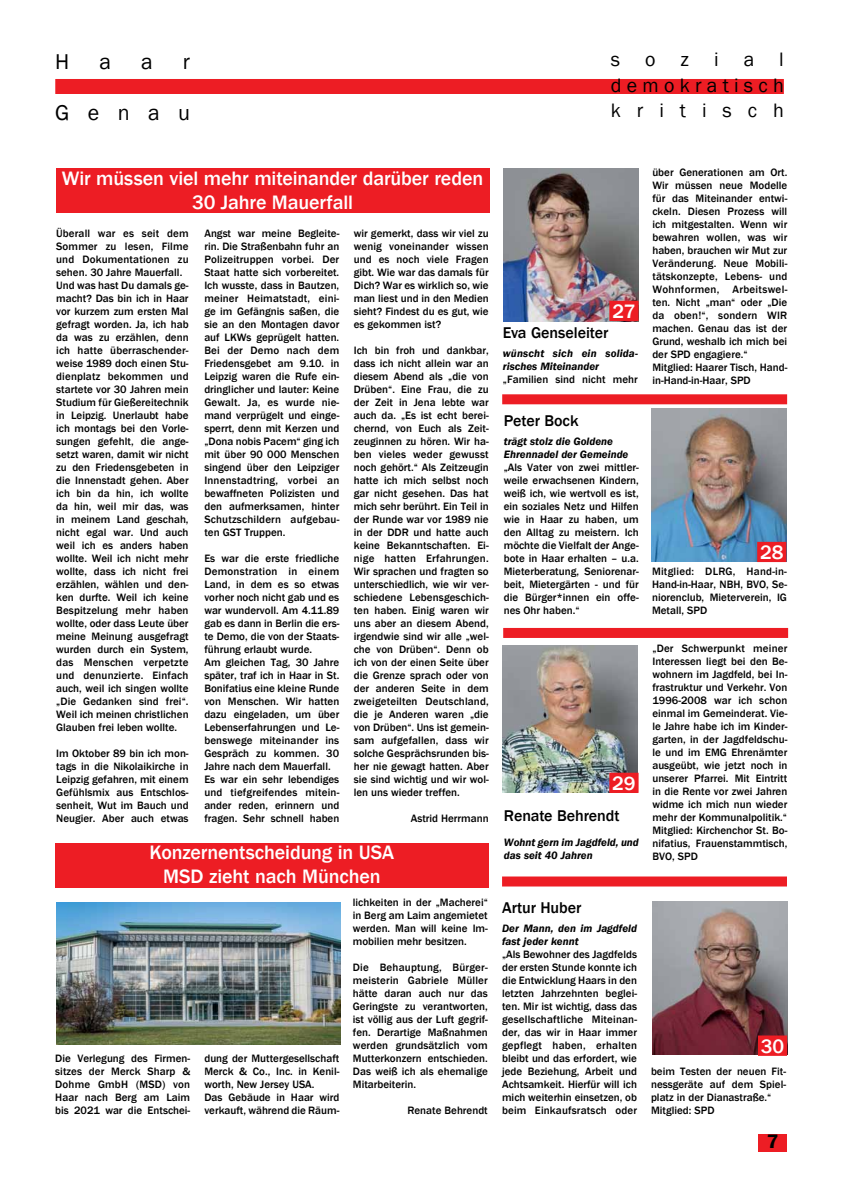
<style>
.page{position:relative;width:842px;height:1191px;background:#fff}
.page>*{position:absolute;margin:0;border:0;box-sizing:border-box;transform-origin:0 0}
.t1{font:22px "Franklin Gothic";letter-spacing:.84em;color:#000}
.t2{font:500 20px/24px "Franklin Gothic";letter-spacing:-.005em;color:#fff;text-align:center}
.t3{font:20px/25.5px "Franklin Gothic";letter-spacing:.26em;color:#000;text-align:justify}
.t4{font:600 20px "Franklin Gothic";color:#000}
.t5{font:500 16px "Franklin Gothic";letter-spacing:-.005em;color:#000}
.t6{font:500 11px/13px "Franklin Gothic";color:#000;text-align:justify}
.t7{font:italic 600 11px/13px "Franklin Gothic";color:#000}
</style>
<div class="page">
<div style="left:55px;top:79px;width:729px;height:15px;background:#ed1d24"></div>
<div style="left:758px;top:1134px;width:29px;height:17px;background:#ed1d24"></div>
<img style="left:503px;top:168px;width:135px;height:154px">
<img style="left:651px;top:408px;width:135px;height:153px">
<img style="left:503px;top:645px;width:135px;height:147px">
<img style="left:653px;top:901px;width:134px;height:153px">
<svg style="left:610px;top:304px;width:28px;height:17px"></svg>
<div style="left:610px;top:301px;width:28px;height:19px;border:1px solid #ed1d24"></div>
<div style="left:610px;top:302px;width:27px;height:18px;border:1px solid #ed1d24"></div>
<div style="left:502px;top:394px;width:285px;height:10px;background:#ed1d24"></div>
<div style="left:503px;top:628px;width:285px;height:10px;background:#ed1d24"></div>
<div style="left:502px;top:876px;width:285px;height:10px;background:#ed1d24"></div>
<svg style="left:757px;top:542px;width:29px;height:20px"></svg>
<div style="left:758px;top:542px;width:27px;height:19px;border:1px solid #ed1d24"></div>
<div style="left:758px;top:543px;width:27px;height:18px;border:1px solid #ed1d24"></div>
<svg style="left:612px;top:776px;width:23px;height:14px"></svg>
<div style="left:610px;top:773px;width:28px;height:19px;border:1px solid #ed1d24"></div>
<div style="left:610px;top:774px;width:27px;height:18px;border:1px solid #ed1d24"></div>
<svg style="left:758px;top:1035px;width:29px;height:20px"></svg>
<div style="left:759px;top:1036px;width:27px;height:19px;border:1px solid #ed1d24"></div>
<div style="left:759px;top:1036px;width:27px;height:18px;border:1px solid #ed1d24"></div>
<div style="left:56px;top:169px;width:433px;height:44px;background:#ed1d24"></div>
<img style="left:57px;top:902px;width:283px;height:142px">
<div style="left:55px;top:843px;width:433px;height:44px;background:#ed1d24"></div>
<h1 class="t1" style="left:55px;top:48px;width:16px">H</h1>
<h1 class="t1" style="left:99px;top:48px;width:13px">a</h1>
<h1 class="t1" style="left:141px;top:48px;width:13px">a</h1>
<h1 class="t1" style="left:183px;top:48px;width:9px">r</h1>
<h1 class="t1" style="left:55px;top:99px;width:136px">Genau</h1>
<h2 class="t3" style="left:611px;top:47px;width:11px">s</h2>
<h2 class="t3" style="left:645px;top:47px;width:12px">o</h2>
<h2 class="t3" style="left:681px;top:47px;width:10px">z</h2>
<h2 class="t3" style="left:714px;top:47px;width:6px">i</h2>
<h2 class="t3" style="left:744px;top:47px;width:12px">a</h2>
<h2 class="t3" style="left:611px;top:47px;width:174px;text-indent:168px">l demokratisch kritisch</h2>
<h2 class="t2" style="left:62px;top:166px;width:423px">Wir müssen viel mehr miteinander darüber reden<br>30 Jahre Mauerfall</h2>
<p class="t6" style="left:56px;top:227px;width:134px;text-align:left">Überall war es seit dem<br>Sommer zu lesen, Filme und Dokumentationen zu sehen. 30 Jahre Mauerfall.<br>Und was hast Du damals ge&shy;macht? Das bin ich in Haar vor kurzem zum ersten Mal gefragt worden. Ja, ich hab da was zu erzählen, denn ich hatte überraschender&shy;weise 1989 doch einen Stu&shy;dienplatz bekommen und startete vor 30 Jahren mein<br>Studium für Gießereitechnik in Leipzig. Unerlaubt habe ich montags bei den Vorle&shy;sungen gefehlt, die ange&shy;setzt waren, damit wir nicht zu den Friedensgebeten in die Innenstadt gehen. Aber ich bin da hin, ich wollte da hin, weil mir das, was in meinem Land geschah, nicht egal war. Und auch weil ich es anders haben wollte. Weil ich nicht mehr wollte, dass ich nicht frei erzählen, wählen und den&shy;ken durfte. Weil ich keine<br>Bespitzelung mehr haben wollte, oder dass Leute über meine Meinung ausgefragt wurden durch ein System, das Menschen verpetzte und denunzierte. Einfach auch, weil ich singen wollte „Die Gedanken sind frei“.<br>Weil ich meinen christlichen<br>Glauben frei leben wollte.</p>
<p class="t6" style="left:56px;top:747px;width:134px">Im Oktober 89 bin ich mon&shy;tags in die Nikolaikirche in Leipzig gefahren, mit einem Gefühlsmix aus Entschlos&shy;senheit, Wut im Bauch und Neugier. Aber auch etwas</p>
<p class="t6" style="left:204px;top:227px;width:136px">Angst war meine Begleite&shy;rin. Die Straßenbahn fuhr an Polizeitruppen vorbei. Der Staat hatte sich vorbereitet.<br>Ich wusste, dass in Bautzen, meiner Heimatstadt, eini&shy;ge im Gefängnis saßen, die sie an den Montagen davor auf LKWs geprügelt hatten.<br>Bei der Demo nach dem Friedensgebet am 9.10. in Leipzig waren die Rufe ein&shy;dringlicher und lauter: Keine Gewalt. Ja, es wurde nie&shy;mand verprügelt und einge&shy;sperrt, denn mit Kerzen und „Dona nobis Pacem“ ging ich mit über 90 000 Menschen singend über den Leipziger Innenstadtring, vorbei an bewaffneten Polizisten und den aufmerksamen, hinter Schutzschildern aufgebau&shy;ten GST Truppen.</p>
<p class="t6" style="left:204px;top:552px;width:136px;text-align:left">Es war die erste friedliche<br>Demonstration in einem<br>Land, in dem es so etwas vorher noch nicht gab und es war wundervoll. Am 4.11.89 gab es dann in Berlin die ers&shy;te Demo, die von der Staats&shy;führung erlaubt wurde.<br>Am gleichen Tag, 30 Jahre später, traf ich in Haar in St.<br>Bonifatius eine kleine Runde von Menschen. Wir hatten dazu eingeladen, um über<br>Lebenserfahrungen und Le&shy;benswege miteinander ins<br>Gespräch zu kommen. 30<br>Jahre nach dem Mauerfall.<br>Es war ein sehr lebendiges und tiefgreifendes mitein&shy;ander reden, erinnern und fragen. Sehr schnell haben</p>
<p class="t6" style="left:354px;top:227px;width:136px">wir gemerkt, dass wir viel zu wenig voneinander wissen und es noch viele Fragen gibt. Wie war das damals für Dich? War es wirklich so, wie man liest und in den Medien sieht? Findest du es gut, wie es gekommen ist?</p>
<p class="t6" style="left:354px;top:344px;width:136px">Ich bin froh und dankbar, dass ich nicht allein war an diesem Abend als „die von Drüben“. Eine Frau, die zu der Zeit in Jena lebte war auch da. „Es ist echt berei&shy;chernd, von Euch als Zeit&shy;zeuginnen zu hören. Wir ha&shy;ben vieles weder gewusst noch gehört.“ Als Zeitzeugin hatte ich mich selbst noch gar nicht gesehen. Das hat mich sehr berührt. Ein Teil in der Runde war vor 1989 nie in der DDR und hatte auch keine Bekanntschaften. Ei&shy;nige hatten Erfahrungen.<br>Wir sprachen und fragten so unterschiedlich, wie wir ver&shy;schiedene Lebensgeschich&shy;ten haben. Einig waren wir uns aber an diesem Abend, irgendwie sind wir alle „wel&shy;che von Drüben“. Denn ob ich von der einen Seite über die Grenze sprach oder von der anderen Seite in dem zweigeteilten Deutschland, die je Anderen waren „die von Drüben“. Uns ist gemein&shy;sam aufgefallen, dass wir solche Gesprächsrunden bis&shy;her nie gewagt hatten. Aber sie sind wichtig und wir wol&shy;len uns wieder treffen.</p>
<p class="t6" style="left:411px;top:812px;width:80px">Astrid Herrmann</p>
<h2 class="t2" style="left:150px;top:840px;width:246px">Konzernentscheidung in USA<br>MSD zieht nach München</h2>
<p class="t6" style="left:55px;top:1052px;width:136px">Die Verlegung des Firmen&shy;sitzes der Merck Sharp &amp; Dohme GmbH (MSD) von Haar nach Berg am Laim bis 2021 war die Entschei-</p>
<p class="t6" style="left:204px;top:1051px;width:136px;text-align:left">dung der Muttergesellschaft<br>Merck &amp; Co., Inc. in Kenil&shy;worth, New Jersey USA.<br>Das Gebäude in Haar wird verkauft, während die Räum-</p>
<p class="t6" style="left:353px;top:895px;width:136px">lichkeiten in der „Macherei“ in Berg am Laim angemietet werden. Man will keine Im&shy;mobilien mehr besitzen.</p>
<p class="t6" style="left:353px;top:960px;width:136px">Die Behauptung, Bürger&shy;meisterin Gabriele Müller hätte daran auch nur das Geringste zu verantworten, ist völlig aus der Luft gegrif&shy;fen. Derartige Maßnahmen werden grundsätzlich vom Mutterkonzern entschieden.<br>Das weiß ich als ehemalige Mitarbeiterin.</p>
<p class="t6" style="left:407px;top:1103px;width:82px">Renate Behrendt</p>
<h2 class="t2" style="left:612px;top:299px;width:24px">27</h2>
<h3 class="t5" style="left:503px;top:322px;width:107px">Eva Genseleiter</h3>
<p class="t7" style="left:503px;top:346px;width:136px">wünscht sich ein solida&shy;risches Miteinander</p>
<p class="t6" style="left:503px;top:373px;width:136px">„Familien sind nicht mehr</p>
<h3 class="t5" style="left:504px;top:410px;width:76px">Peter Bock</h3>
<p class="t7" style="left:504px;top:434px;width:126px">trägt stolz die Goldene<br>Ehrennadel der Gemeinde</p>
<p class="t6" style="left:504px;top:460px;width:136px">„Als Vater von zwei mittler&shy;weile erwachsenen Kindern, weiß ich, wie wertvoll es ist, ein soziales Netz und Hilfen wie in Haar zu haben, um den Alltag zu meistern. Ich möchte die Vielfalt der Ange&shy;bote in Haar erhalten – u.a.<br>Mieterberatung, Seniorenar&shy;beit, Mietergärten - und für die Bürger*innen ein offe&shy;nes Ohr haben.“</p>
<h2 class="t2" style="left:612px;top:771px;width:25px">29</h2>
<h3 class="t5" style="left:504px;top:806px;width:117px">Renate Behrendt</h3>
<p class="t7" style="left:504px;top:836px;width:136px">Wohnt gern im Jagdfeld, und das seit 40 Jahren</p>
<p class="t6" style="left:652px;top:166px;width:136px;text-align:left">über Generationen am Ort.<br>Wir müssen neue Modelle für das Miteinander entwi&shy;ckeln. Diesen Prozess will ich mitgestalten. Wenn wir bewahren wollen, was wir haben, brauchen wir Mut zur<br>Veränderung. Neue Mobili&shy;tätskonzepte, Lebens- und<br>Wohnformen, Arbeitswel&shy;ten. Nicht „man“ oder „Die da oben!“, sondern WIR machen. Genau das ist der<br>Grund, weshalb ich mich bei der SPD engagiere.“<br>Mitglied: Haarer Tisch, Hand&shy;in-Hand-in-Haar, SPD</p>
<h2 class="t2" style="left:760px;top:540px;width:25px">28</h2>
<p class="t6" style="left:652px;top:565px;width:136px">Mitglied: DLRG, Hand-in-Hand-in-Haar, NBH, BVO, Se&shy;niorenclub, Mieterverein, IG Metall, SPD</p>
<p class="t6" style="left:652px;top:642px;width:136px">„Der Schwerpunkt meiner Interessen liegt bei den Be&shy;wohnern im Jagdfeld, bei In&shy;frastruktur und Verkehr. Von 1996-2008 war ich schon einmal im Gemeinderat. Vie&shy;le Jahre habe ich im Kinder&shy;garten, in der Jagdfeldschu&shy;le und im EMG Ehrenämter ausgeübt, wie jetzt noch in unserer Pfarrei. Mit Eintritt in die Rente vor zwei Jahren widme ich mich nun wieder mehr der Kommunalpolitik.“ Mitglied: Kirchenchor St. Bo&shy;nifatius, Frauenstammtisch, BVO, SPD</p>
<h3 class="t5" style="left:502px;top:897px;width:81px">Artur Huber</h3>
<p class="t7" style="left:502px;top:921px;width:136px">Der Mann, den im Jagdfeld fast jeder kennt</p>
<p class="t6" style="left:502px;top:947px;width:137px">„Als Bewohner des Jagdfelds der ersten Stunde konnte ich die Entwicklung Haars in den letzten Jahrzehnten beglei&shy;ten. Mir ist wichtig, dass das gesellschaftliche Miteinan&shy;der, das wir in Haar immer gepflegt haben, erhalten bleibt und das erfordert, wie jede Beziehung, Arbeit und Achtsamkeit. Hierfür will ich mich weiterhin einsetzen, ob beim Einkaufsratsch oder</p>
<h2 class="t2" style="left:761px;top:1034px;width:25px">30</h2>
<p class="t6" style="left:651px;top:1064px;width:136px;text-align:left">beim Testen der neuen Fit&shy;nessgeräte auf dem Spiel&shy;platz in der Dianastraße.“<br>Mitglied: SPD</p>
<h2 class="t4" style="left:767px;top:1129px;width:13px">7</h2>
</div>
